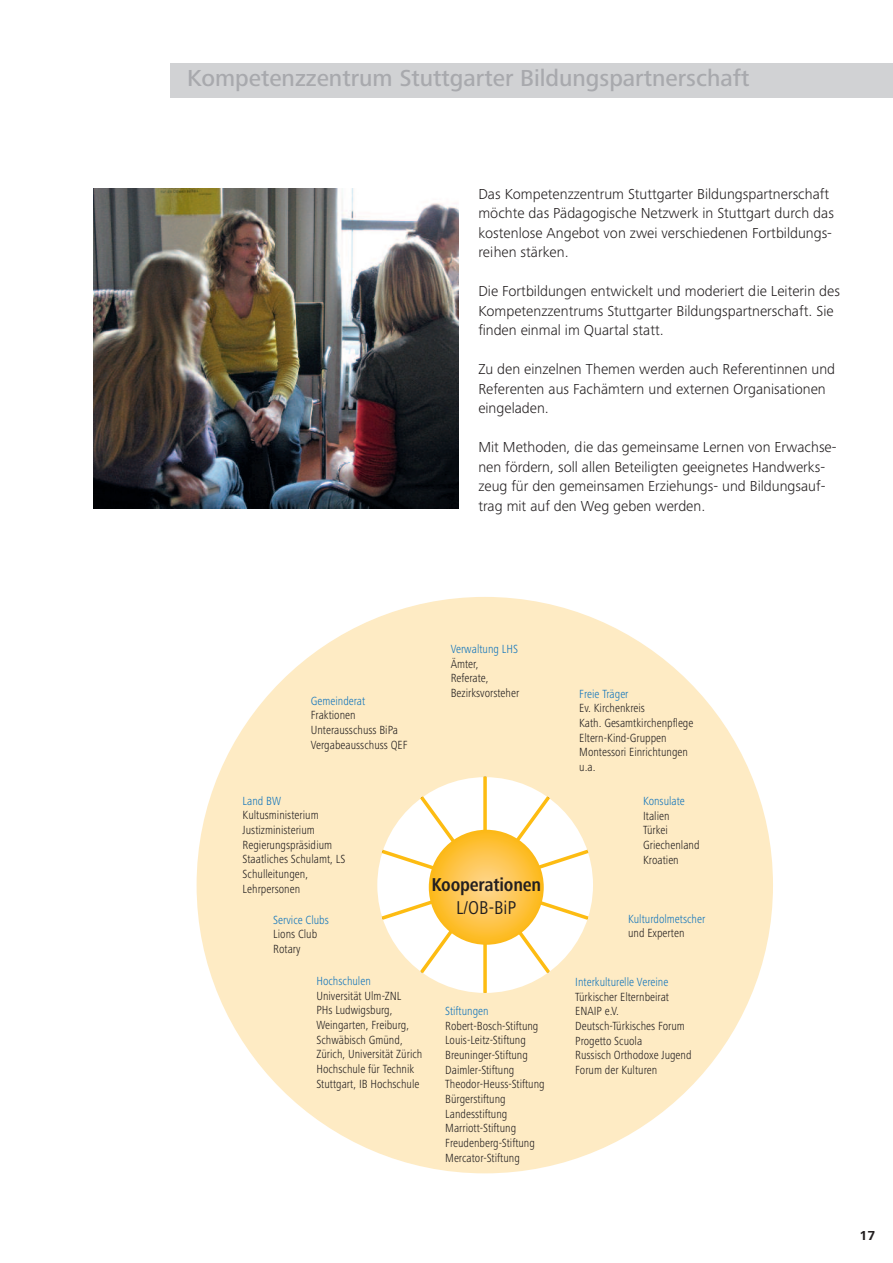
<style>
.page{position:relative;width:893px;height:1263px;background:#fff}
.page>*{position:absolute;margin:0;border:0;box-sizing:border-box;transform-origin:0 0}
.t1{font:500 24px "Frutiger Next Pro";color:#a8a9ad}
.t2{font:700 condensed 19.2px "Frutiger Next Pro";letter-spacing:-.01em;color:#231f20}
.t3{font:condensed 19.2px "Frutiger Next Pro";color:#231f20}
.t4{font:300 15px/19.5px "Frutiger Next Pro";color:#231f20}
.t5{font:700 13.5px "Frutiger Next Pro";color:#231f20}
.t6{font:300 condensed 12.3px/14.7px "Frutiger Next Pro";color:#231f20}
.t7{font:300 condensed 12.3px "Frutiger Next Pro";color:#1074bc}
</style>
<div class="page">
<div style="left:170px;top:64px;width:723px;height:34px;background:#d1d2d4"></div>
<svg style="left:196px;top:597px;width:577px;height:577px"></svg>
<div style="left:380px;top:780px;width:210px;height:210px;background:#fff;border-radius:50%"></div>
<svg style="left:483px;top:777px;width:4px;height:216px"></svg>
<svg style="left:378px;top:792px;width:214px;height:185px"></svg>
<svg style="left:429px;top:830px;width:115px;height:115px"></svg>
<img style="left:94px;top:188px;width:365px;height:320px">
<h1 class="t1" style="left:187px;top:70px;width:564px">Kompetenzzentrum Stuttgarter Bildungspartnerschaft</h1>
<p class="t4" style="left:478px;top:186px;width:357px">Das Kompetenzzentrum Stuttgarter Bildungspartnerschaft möchte das Pädagogische Netzwerk in Stuttgart durch das kostenlose Angebot von zwei verschiedenen Fortbildungs&shy;reihen stärken.</p>
<p class="t4" style="left:478px;top:283px;width:363px">Die Fortbildungen entwickelt und moderiert die Leiterin des<br>Kompetenzzentrums Stuttgarter Bildungspartnerschaft. Sie finden einmal im Quartal statt.</p>
<p class="t4" style="left:478px;top:361px;width:358px">Zu den einzelnen Themen werden auch Referentinnen und<br>Referenten aus Fachämtern und externen Organisationen eingeladen.</p>
<p class="t4" style="left:478px;top:439px;width:360px">Mit Methoden, die das gemeinsame Lernen von Erwachse&shy;nen fördern, soll allen Beteiligten geeignetes Handwerks&shy;zeug für den gemeinsamen Erziehungs- und Bildungsauf&shy;trag mit auf den Weg geben werden.</p>
<p class="t7" style="left:311px;top:696px;width:56px">Gemeinderat</p>
<p class="t6" style="left:311px;top:709px;width:98px">Fraktionen<br>Unterausschuss BiPa<br>Vergabeausschuss QEF</p>
<p class="t7" style="left:451px;top:645px;width:69px">Verwaltung LHS</p>
<p class="t6" style="left:451px;top:658px;width:70px">Ämter,<br>Referate,<br>Bezirksvorsteher</p>
<p class="t7" style="left:243px;top:796px;width:40px">Land BW</p>
<p class="t6" style="left:243px;top:809px;width:104px">Kultusministerium<br>Justizministerium<br>Regierungspräsidium<br>Staatliches Schulamt, LS<br>Schulleitungen,<br>Lehrpersonen</p>
<p class="t7" style="left:273px;top:915px;width:57px">Service Clubs</p>
<p class="t6" style="left:273px;top:928px;width:45px">Lions Club<br>Rotary</p>
<p class="t7" style="left:316px;top:977px;width:56px">Hochschulen</p>
<p class="t6" style="left:316px;top:989px;width:107px">Universität Ulm-ZNL<br>PHs Ludwigsburg,<br>Weingarten, Freiburg,<br>Schwäbisch Gmünd,<br>Zürich, Universität Zürich<br>Hochschule für Technik<br>Stuttgart, IB Hochschule</p>
<h2 class="t2" style="left:431px;top:878px;width:111px">Kooperationen</h2>
<h2 class="t3" style="left:456px;top:901px;width:62px">L/OB-BiP</h2>
<p class="t7" style="left:445px;top:1007px;width:45px">Stiftungen</p>
<p class="t6" style="left:445px;top:1019px;width:101px">Robert-Bosch-Stiftung<br>Louis-Leitz-Stiftung<br>Breuninger-Stiftung<br>Daimler-Stiftung<br>Theodor-Heuss-Stiftung<br>Bürgerstiftung<br>Landesstiftung<br>Marriott-Stiftung<br>Freudenberg-Stiftung<br>Mercator-Stiftung</p>
<p class="t7" style="left:579px;top:689px;width:51px">Freie Träger</p>
<p class="t6" style="left:579px;top:702px;width:116px">Ev. Kirchenkreis<br>Kath. Gesamtkirchenpflege<br>Eltern-Kind-Gruppen<br>Montessori Einrichtungen u.a.</p>
<p class="t7" style="left:643px;top:797px;width:43px">Konsulate</p>
<p class="t6" style="left:643px;top:809px;width:58px">Italien<br>Türkei<br>Griechenland<br>Kroatien</p>
<p class="t7" style="left:628px;top:914px;width:79px">Kulturdolmetscher</p>
<p class="t6" style="left:628px;top:927px;width:58px">und Experten</p>
<p class="t7" style="left:575px;top:978px;width:95px">Interkulturelle Vereine</p>
<p class="t6" style="left:575px;top:990px;width:118px">Türkischer Elternbeirat<br>ENAIP e.V.<br>Deutsch-Türkisches Forum<br>Progetto Scuola<br>Russisch Orthodoxe Jugend<br>Forum der Kulturen</p>
<p class="t5" style="left:859px;top:1231px;width:17px">17</p>
</div>
